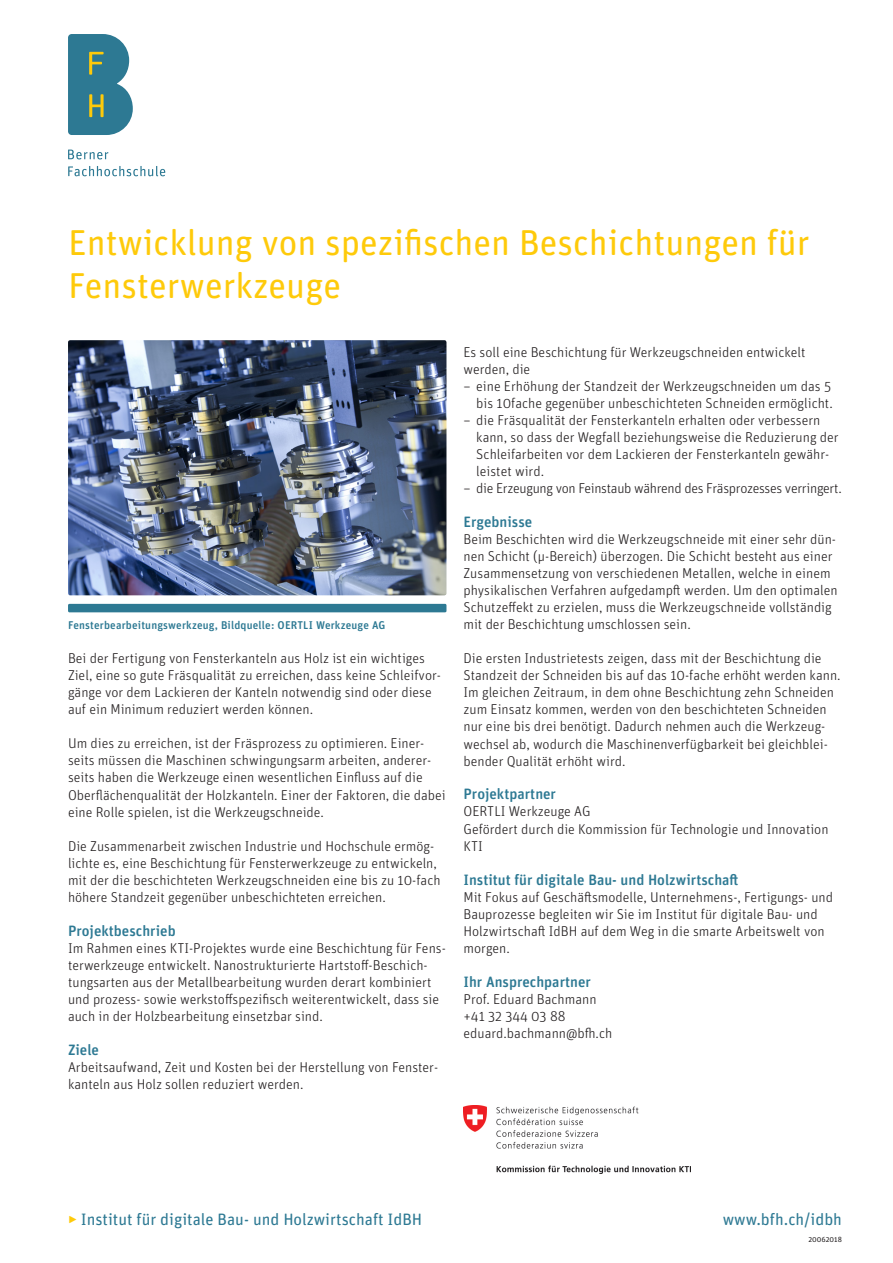
<style>
.page{position:relative;width:893px;height:1263px;background:#fff}
.page>*{position:absolute;margin:0;border:0;box-sizing:border-box;transform-origin:0 0}
.t1{font:36px/42.5px "Unit Rounded Pro";color:#feca0a}
.t2{font:16.5px "Unit Rounded Pro";color:#2d7993}
.t3{font:500 15px "Unit Rounded Pro";color:#2d7993}
.t4{font:300 14.25px/17px "Unit Rounded Pro";color:#231f20}
.t5{font:300 14.25px "Unit Rounded Pro";letter-spacing:-.02em;color:#231f20}
.t6{font:500 11.25px "Unit Rounded Pro";letter-spacing:.015em;color:#2d7993}
.t7{font:7.5px "Unit Rounded Pro";color:#231f20}
.s1{font-weight:300;color:#feca0a}
</style>
<div class="page">
<svg style="left:68px;top:34px;width:65px;height:101px;background:#4c8a98"></svg>
<svg style="left:68px;top:150px;width:40px;height:9px"></svg>
<svg style="left:68px;top:166px;width:97px;height:10px"></svg>
<div style="left:68px;top:604px;width:378px;height:8px;background:#2d7993;border-radius:2px"></div>
<img style="left:68px;top:340px;width:378px;height:255px">
<img style="left:463px;top:1106px;width:228px;height:68px">
<h1 class="t1" style="left:68px;top:220px;width:743px">Entwicklung von spezifischen Beschichtungen für<br>Fensterwerkzeuge</h1>
<p class="t6" style="left:68px;top:617px;width:319px">Fensterbearbeitungswerkzeug, Bildquelle: OERTLI Werkzeuge AG</p>
<p class="t4" style="left:68px;top:650px;width:375px">Bei der Fertigung von Fensterkanteln aus Holz ist ein wichtiges Ziel, eine so gute Fräsqualität zu erreichen, dass keine Schleifvor&shy;gänge vor dem Lackieren der Kanteln notwendig sind oder diese auf ein Minimum reduziert werden können.</p>
<p class="t4" style="left:68px;top:735px;width:379px">Um dies zu erreichen, ist der Fräsprozess zu optimieren. Einer&shy;seits müssen die Maschinen schwingungsarm arbeiten, anderer&shy;seits haben die Werkzeuge einen wesentlichen Einfluss auf die Oberflächenqualität der Holzkanteln. Einer der Faktoren, die dabei eine Rolle spielen, ist die Werkzeugschneide.</p>
<p class="t4" style="left:68px;top:837px;width:374px">Die Zusammenarbeit zwischen Industrie und Hochschule ermög&shy;lichte es, eine Beschichtung für Fensterwerkzeuge zu entwickeln, mit der die beschichteten Werkzeugschneiden eine bis zu 10-fach höhere Standzeit gegenüber unbeschichteten erreichen.</p>
<p class="t3" style="left:68px;top:920px;width:109px">Projektbeschrieb</p>
<p class="t4" style="left:68px;top:939px;width:379px">Im Rahmen eines KTI-Projektes wurde eine Beschichtung für Fens&shy;terwerkzeuge entwickelt. Nanostrukturierte Hartstoff-Beschich&shy;tungsarten aus der Metallbearbeitung wurden derart kombiniert und prozess- sowie werkstoffspezifisch weiterentwickelt, dass sie auch in der Holzbearbeitung einsetzbar sind.</p>
<p class="t3" style="left:68px;top:1039px;width:33px">Ziele</p>
<p class="t4" style="left:68px;top:1058px;width:372px">Arbeitsaufwand, Zeit und Kosten bei der Herstellung von Fenster&shy;kanteln aus Holz sollen reduziert werden.</p>
<p class="t4" style="left:463px;top:343px;width:344px">Es soll eine Beschichtung für Werkzeugschneiden entwickelt werden, die</p>
<p class="t4" style="left:463px;top:378px;width:371px;text-align:right">– eine Erhöhung der Standzeit der Werkzeugschneiden um das 5 bis 10fache gegenüber unbeschichteten Schneiden ermöglicht.</p>
<p class="t4" style="left:476px;top:412px;width:364px;text-indent:-13px">– die Fräsqualität der Fensterkanteln erhalten oder verbessern kann, so dass der Wegfall beziehungsweise die Reduzierung der Schleifarbeiten vor dem Lackieren der Fensterkanteln gewähr&shy;leistet wird.</p>
<p class="t5" style="left:463px;top:479px;width:380px">– die Erzeugung von Feinstaub während des Fräsprozesses verringert.</p>
<p class="t3" style="left:463px;top:511px;width:70px">Ergebnisse</p>
<p class="t4" style="left:463px;top:531px;width:376px">Beim Beschichten wird die Werkzeugschneide mit einer sehr dün&shy;nen Schicht (µ-Bereich) überzogen. Die Schicht besteht aus einer Zusammensetzung von verschiedenen Metallen, welche in einem physikalischen Verfahren aufgedampft werden. Um den optimalen Schutzeffekt zu erzielen, muss die Werkzeugschneide vollständig mit der Beschichtung umschlossen sein.</p>
<p class="t4" style="left:463px;top:650px;width:379px">Die ersten Industrietests zeigen, dass mit der Beschichtung die Standzeit der Schneiden bis auf das 10-fache erhöht werden kann.<br>Im gleichen Zeitraum, in dem ohne Beschichtung zehn Schneiden zum Einsatz kommen, werden von den beschichteten Schneiden nur eine bis drei benötigt. Dadurch nehmen auch die Werkzeug&shy;wechsel ab, wodurch die Maschinenverfügbarkeit bei gleichblei&shy;bender Qualität erhöht wird.</p>
<p class="t3" style="left:463px;top:784px;width:94px">Projektpartner</p>
<p class="t4" style="left:463px;top:803px;width:367px">OERTLI Werkzeuge AG<br>Gefördert durch die Kommission für Technologie und Innovation<br>KTI</p>
<p class="t3" style="left:463px;top:869px;width:277px">Institut für digitale Bau- und Holzwirtschaft</p>
<p class="t4" style="left:463px;top:888px;width:371px">Mit Fokus auf Geschäftsmodelle, Unternehmens-, Fertigungs- und Bauprozesse begleiten wir Sie im Institut für digitale Bau- und Holzwirtschaft IdBH auf dem Weg in die smarte Arbeitswelt von morgen.</p>
<p class="t3" style="left:463px;top:971px;width:129px">Ihr Ansprechpartner</p>
<p class="t4" style="left:463px;top:990px;width:150px">Prof. Eduard Bachmann +41 32 344 03 88 eduard.bachmann@bfh.ch</p>
<p class="t2" style="left:68px;top:1207px;width:356px"><span class="s1">‣</span> Institut für digitale Bau- und Holzwirtschaft IdBH</p>
<p class="t2" style="left:723px;top:1207px;width:121px">www.bfh.ch/idbh</p>
<p class="t7" style="left:808px;top:1234px;width:35px">20062018</p>
</div>
